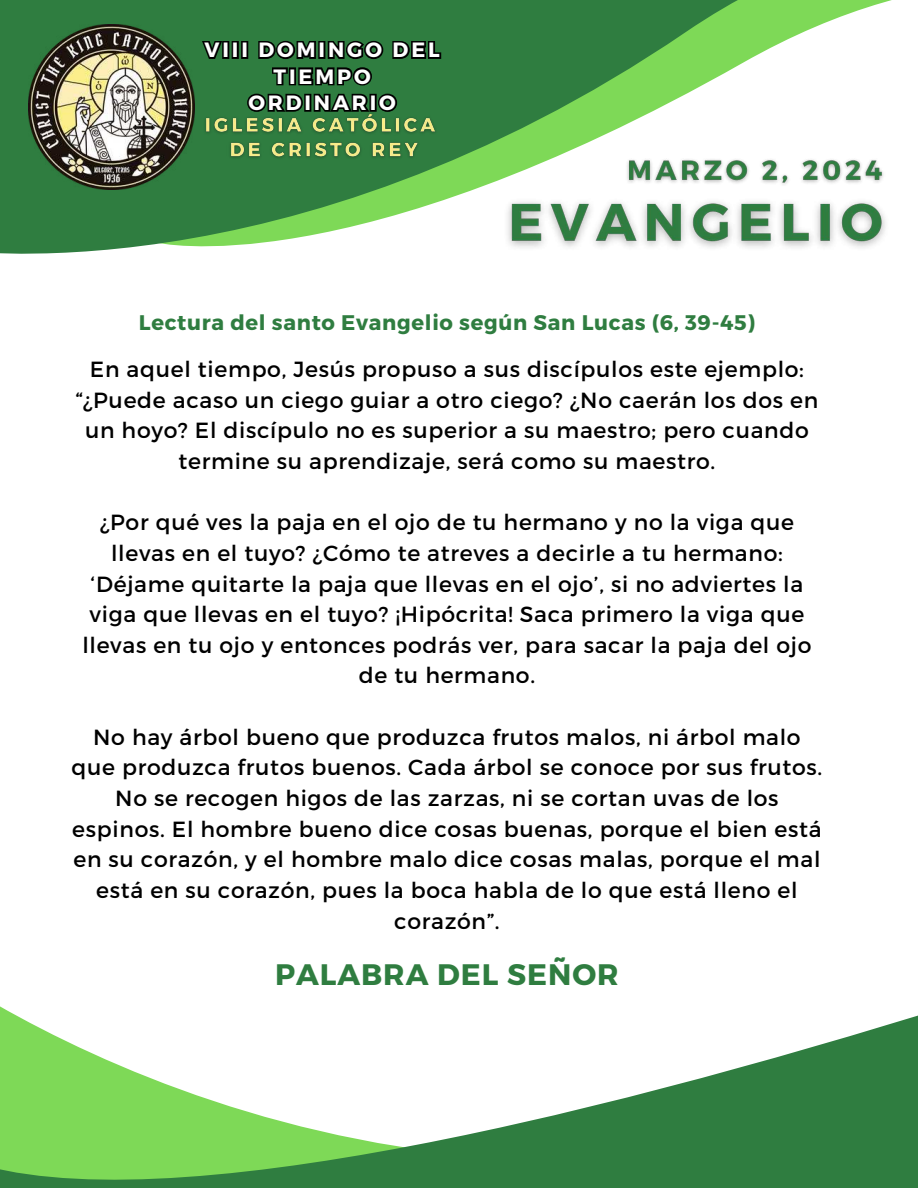
<style>
.page{position:relative;width:918px;height:1188px;background:#fff}
.page>*{position:absolute;margin:0;border:0;box-sizing:border-box;transform-origin:0 0}
.t1{font:700 29.7px "Montserrat";letter-spacing:.03em;color:#2f7d40}
.t2{font:21.9px/30.6px "Montserrat";letter-spacing:.03em;color:#000;text-align:center}
.t3{font:700 21.15px "Montserrat";letter-spacing:.03em;color:#2f7d40}
.t4{font:700 20.7px/26.4px "Montserrat";letter-spacing:.14em;color:#fff;text-align:center}
</style>
<div class="page">
<svg style="left:0;top:0;width:892px;height:254px"></svg>
<svg style="left:0;top:1006px;width:918px;height:182px"></svg>
<img style="left:29px;top:25px;width:165px;height:165px">
<img style="left:496px;top:189px;width:396px;height:65px">
<img style="left:201px;top:107px;width:245px;height:57px">
<svg style="left:199px;top:31px;width:244px;height:84px;background:#20552b"></svg>
<img style="left:621px;top:152px;width:269px;height:40px">
<h5 class="t4" style="left:205px;top:36px;width:237px">VIII DOMINGO DEL<br>TIEMPO<br>ORDINARIO</h5>
<p class="t3" style="left:139px;top:309px;width:618px">Lectura del santo Evangelio según San Lucas (6, 39-45)</p>
<p class="t2" style="left:76px;top:353px;width:744px">En aquel tiempo, Jesús propuso a sus discípulos este ejemplo: “¿Puede acaso un ciego guiar a otro ciego? ¿No caerán los dos en un hoyo? El discípulo no es superior a su maestro; pero cuando termine su aprendizaje, será como su maestro.</p>
<h3 class="t2" style="left:82px;top:506px;width:731px">¿Por qué ves la paja en el ojo de tu hermano y no la viga que llevas en el tuyo? ¿Cómo te atreves a decirle a tu hermano: ‘Déjame quitarte la paja que llevas en el ojo’, si no adviertes la viga que llevas en el tuyo? ¡Hipócrita! Saca primero la viga que llevas en tu ojo y entonces podrás ver, para sacar la paja del ojo de tu hermano.</h3>
<h4 class="t2" style="left:72px;top:721px;width:752px">No hay árbol bueno que produzca frutos malos, ni árbol malo que produzca frutos buenos. Cada árbol se conoce por sus frutos.<br>No se recogen higos de las zarzas, ni se cortan uvas de los espinos. El hombre bueno dice cosas buenas, porque el bien está en su corazón, y el hombre malo dice cosas malas, porque el mal está en su corazón, pues la boca habla de lo que está lleno el corazón”.</h4>
<h5 class="t1" style="left:275px;top:956px;width:345px">PALABRA DEL SEÑOR</h5>
</div>
